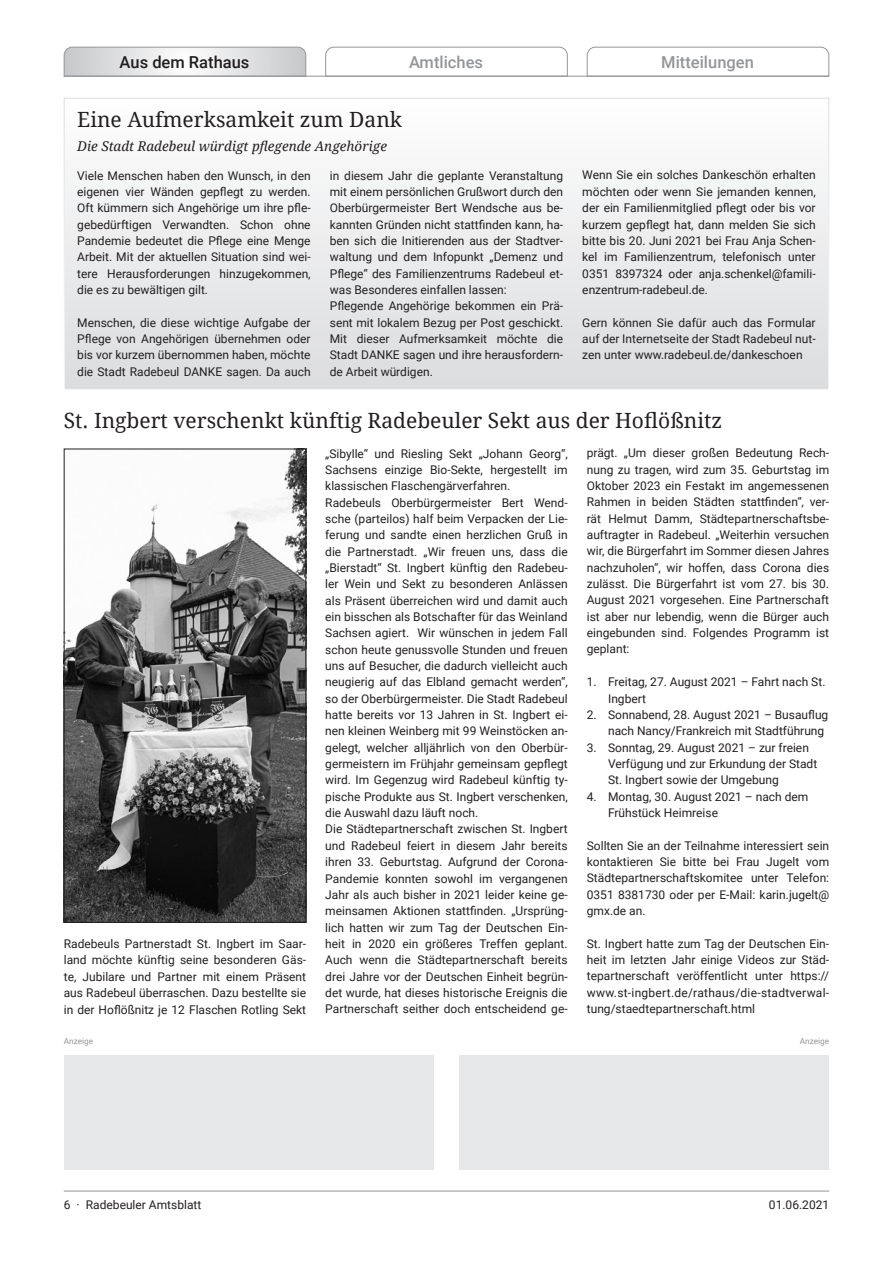
<style>
.page{position:relative;width:893px;height:1263px;background:#fff}
.page>*{position:absolute;margin:0;border:0;box-sizing:border-box;transform-origin:0 0}
.t1{font:21px "Droid Serif";color:#231f20}
.t2{font:500 16.5px "Roboto";color:#939598}
.t3{font:500 16.5px "Roboto";color:#231f20}
.t4{font:italic 13.5px "Droid Serif";color:#231f20}
.t5{font:12px/16.4px "Roboto";color:#231f20;text-align:justify}
.t6{font:8.25px "Roboto";color:#939598}
</style>
<div class="page">
<div style="left:459px;top:1054px;width:370px;height:115px;background:#e6e7e9"></div>
<div style="left:64px;top:1054px;width:370px;height:115px;background:#e6e7e9"></div>
<svg style="left:63px;top:46px;width:244px;height:31px"></svg>
<svg style="left:325px;top:46px;width:243px;height:30px"></svg>
<svg style="left:586px;top:46px;width:244px;height:31px"></svg>
<hr style="left:64px;top:76px;width:765px;height:1px;background:#939598">
<hr style="left:64px;top:1191px;width:765px;height:1px;background:#939598">
<img style="left:66px;top:451px;width:238px;height:470px">
<div style="left:64px;top:449px;width:242px;height:474px;border:1px solid #231f20"></div>
<div style="left:64px;top:98px;width:765px;height:292px;background:linear-gradient(to bottom,#fefefe,#dbdcde)"></div>
<h2 class="t3" style="left:120px;top:50px;width:131px">Aus dem Rathaus</h2>
<h2 class="t2" style="left:409px;top:50px;width:76px">Amtliches</h2>
<h2 class="t2" style="left:661px;top:50px;width:94px">Mitteilungen</h2>
<h1 class="t1" style="left:77px;top:105px;width:326px">Eine Aufmerksamkeit zum Dank</h1>
<p class="t4" style="left:77px;top:137px;width:311px">Die Stadt Radebeul würdigt pflegende Angehörige</p>
<p class="t5" style="left:77px;top:167px;width:235px">Viele Menschen haben den Wunsch, in den eigenen vier Wänden gepflegt zu werden.<br>Oft kümmern sich Angehörige um ihre pfle&shy;gebedürftigen Verwandten. Schon ohne Pandemie bedeutet die Pflege eine Menge Arbeit. Mit der aktuellen Situation sind wei&shy;tere Herausforderungen hinzugekommen, die es zu bewältigen gilt.</p>
<p class="t5" style="left:77px;top:314px;width:235px">Menschen, die diese wichtige Aufgabe der Pflege von Angehörigen übernehmen oder bis vor kurzem übernommen haben, möchte die Stadt Radebeul DANKE sagen. Da auch</p>
<p class="t5" style="left:330px;top:167px;width:235px;text-align:left">in diesem Jahr die geplante Veranstaltung mit einem persönlichen Grußwort durch den Oberbürgermeister Bert Wendsche aus be&shy;kannten Gründen nicht stattfinden kann, ha&shy;ben sich die Initierenden aus der Stadtver&shy;waltung und dem Infopunkt „Demenz und Pflege“ des Familienzentrums Radebeul et&shy;was Besonderes einfallen lassen:<br>Pflegende Angehörige bekommen ein Prä&shy;sent mit lokalem Bezug per Post geschickt.<br>Mit dieser Aufmerksamkeit möchte die Stadt DANKE sagen und ihre herausfordern&shy;de Arbeit würdigen.</p>
<p class="t5" style="left:582px;top:167px;width:235px">Wenn Sie ein solches Dankeschön erhalten möchten oder wenn Sie jemanden kennen, der ein Familienmitglied pflegt oder bis vor kurzem gepflegt hat, dann melden Sie sich bitte bis 20. Juni 2021 bei Frau Anja Schen&shy;kel im Familienzentrum, telefonisch unter 0351 8397324 oder anja.schenkel@famili&shy;enzentrum-radebeul.de.</p>
<p class="t5" style="left:582px;top:314px;width:235px">Gern können Sie dafür auch das Formular auf der Internetseite der Stadt Radebeul nut&shy;zen unter www.radebeul.de/dankeschoen</p>
<h1 class="t1" style="left:64px;top:405px;width:660px">St. Ingbert verschenkt künftig Radebeuler Sekt aus der Hoflößnitz</h1>
<p class="t5" style="left:64px;top:935px;width:244px">Radebeuls Partnerstadt St. Ingbert im Saar&shy;land möchte künftig seine besonderen Gäs&shy;te, Jubilare und Partner mit einem Präsent aus Radebeul überraschen. Dazu bestellte sie in der Hoflößnitz je 12 Flaschen Rotling Sekt</p>
<p class="t5" style="left:325px;top:445px;width:244px;text-align:left">„Sibylle“ und Riesling Sekt „Johann Georg“, Sachsens einzige Bio-Sekte, hergestellt im klassischen Flaschengärverfahren.<br>Radebeuls Oberbürgermeister Bert Wend&shy;sche (parteilos) half beim Verpacken der Lie&shy;ferung und sandte einen herzlichen Gruß in die Partnerstadt. „Wir freuen uns, dass die „Bierstadt“ St. Ingbert künftig den Radebeu&shy;ler Wein und Sekt zu besonderen Anlässen als Präsent überreichen wird und damit auch ein bisschen als Botschafter für das Weinland Sachsen agiert. Wir wünschen in jedem Fall schon heute genussvolle Stunden und freuen uns auf Besucher, die dadurch vielleicht auch neugierig auf das Elbland gemacht werden“, so der Oberbürgermeister. Die Stadt Radebeul hatte bereits vor 13 Jahren in St. Ingbert ei&shy;nen kleinen Weinberg mit 99 Weinstöcken an&shy;gelegt, welcher alljährlich von den Oberbür&shy;germeistern im Frühjahr gemeinsam gepflegt wird. Im Gegenzug wird Radebeul künftig ty&shy;pische Produkte aus St. Ingbert verschenken, die Auswahl dazu läuft noch.<br>Die Städtepartnerschaft zwischen St. Ingbert und Radebeul feiert in diesem Jahr bereits ihren 33. Geburtstag. Aufgrund der Corona-Pandemie konnten sowohl im vergangenen Jahr als auch bisher in 2021 leider keine ge&shy;meinsamen Aktionen stattfinden. „Ursprüng&shy;lich hatten wir zum Tag der Deutschen Ein&shy;heit in 2020 ein größeres Treffen geplant.<br>Auch wenn die Städtepartnerschaft bereits drei Jahre vor der Deutschen Einheit begrün&shy;det wurde, hat dieses historische Ereignis die Partnerschaft seither doch entscheidend ge-</p>
<p class="t5" style="left:587px;top:444px;width:244px">prägt. „Um dieser großen Bedeutung Rech&shy;nung zu tragen, wird zum 35. Geburtstag im Oktober 2023 ein Festakt im angemessenen Rahmen in beiden Städten stattfinden“, ver&shy;rät Helmut Damm, Städtepartnerschaftsbe&shy;auftragter in Radebeul. „Weiterhin versuchen wir, die Bürgerfahrt im Sommer diesen Jahres nachzuholen“, wir hoffen, dass Corona dies zulässt. Die Bürgerfahrt ist vom 27. bis 30.<br>August 2021 vorgesehen. Eine Partnerschaft ist aber nur lebendig, wenn die Bürger auch eingebunden sind. Folgendes Programm ist geplant:</p>
<p class="t5" style="left:608px;top:673px;width:219px;text-indent:-21px">1. Freitag, 27. August 2021 – Fahrt nach St.<br>Ingbert</p>
<p class="t5" style="left:608px;top:706px;width:222px;text-indent:-21px">2. Sonnabend, 28. August 2021 – Busauflug nach Nancy/Frankreich mit Stadtführung</p>
<p class="t5" style="left:608px;top:739px;width:211px;text-align:left;text-indent:-21px">3. Sonntag, 29. August 2021 – zur freien<br>Verfügung und zur Erkundung der Stadt<br>St. Ingbert sowie der Umgebung</p>
<p class="t5" style="left:608px;top:788px;width:202px;text-indent:-21px">4. Montag, 30. August 2021 – nach dem<br>Frühstück Heimreise</p>
<p class="t5" style="left:587px;top:837px;width:244px">Sollten Sie an der Teilnahme interessiert sein kontaktieren Sie bitte bei Frau Jugelt vom Städtepartnerschaftskomitee unter Telefon:<br>0351 8381730 oder per E-Mail: karin.jugelt@ gmx.de an.</p>
<p class="t5" style="left:587px;top:935px;width:244px">St. Ingbert hatte zum Tag der Deutschen Ein&shy;heit im letzten Jahr einige Videos zur Städ&shy;tepartnerschaft veröffentlicht unter https:// www.st-ingbert.de/rathaus/die-stadtverwal&shy;tung/staedtepartnerschaft.html</p>
<p class="t6" style="left:64px;top:1035px;width:31px">Anzeige</p>
<p class="t6" style="left:800px;top:1035px;width:31px">Anzeige</p>
<p class="t5" style="left:64px;top:1196px;width:139px">6 · Radebeuler Amtsblatt</p>
<p class="t5" style="left:769px;top:1196px;width:62px">01.06.2021</p>
</div>
